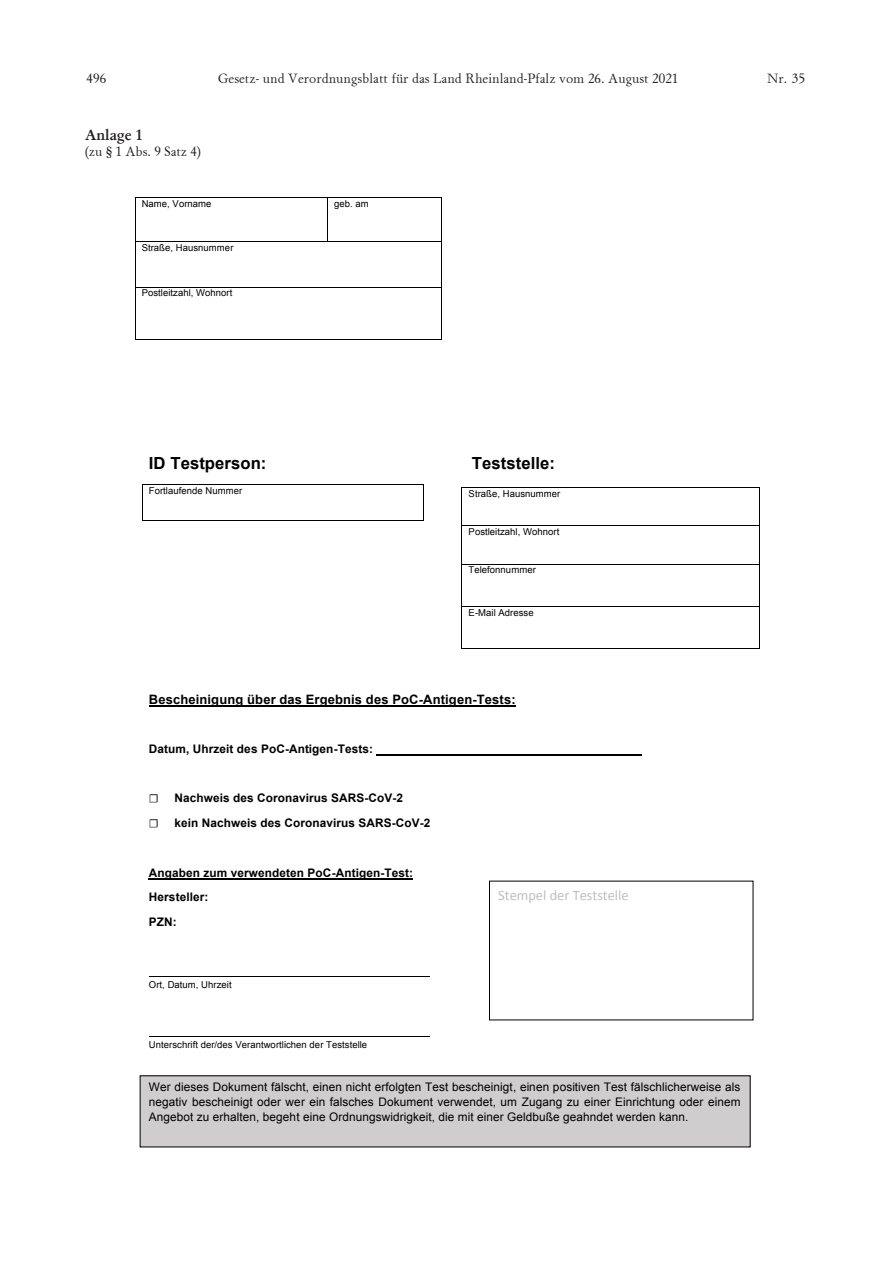
<style>
.page{position:relative;width:893px;height:1263px;background:#fff}
.page>*{position:absolute;margin:0;border:0;box-sizing:border-box;transform-origin:0 0}
.t1{font:700 16.65px "Arial";letter-spacing:.005em;color:#000}
._2_-_Gesetz___Verord{font:700 15px "Guatemala";color:#231f20}
.t2{font:14.4px "Calibri";color:#bfbfbf}
._0_-_Seitenüberschri{font:13.5px "Guatemala Antique";letter-spacing:.005em;color:#231f20}
.G_-_Fliesstext_Block{font:13.5px "Guatemala Antique";letter-spacing:-.005em;color:#231f20}
.t3{font:700 12.9px "Arial";letter-spacing:.01em;color:#000}
.t4{font:11.85px/15px "Arial";letter-spacing:.01em;color:#000;text-align:justify}
.t5{font:700 11.85px/24.5px "Arial";letter-spacing:.01em;color:#000}
.t6{font:700 condensed 11.85px "Minion Pro";color:#000}
.t7{font:9.45px "Arial";letter-spacing:.005em;color:#000}
</style>
<div class="page">
<hr style="left:143px;top:484px;width:280px;height:1px;background:#000">
<hr style="left:142px;top:485px;width:1px;height:35px;background:#000">
<hr style="left:143px;top:520px;width:280px;height:1px;background:#000">
<hr style="left:423px;top:485px;width:1px;height:35px;background:#000">
<hr style="left:149px;top:705px;width:367px;height:1px;background:#000">
<hr style="left:376px;top:754px;width:266px;height:1px;background:#000">
<hr style="left:149px;top:878px;width:264px;height:1px;background:#000">
<hr style="left:149px;top:976px;width:280px;height:1px;background:#000">
<hr style="left:149px;top:1036px;width:280px;height:1px;background:#000">
<hr style="left:135px;top:197px;width:192px;height:1px;background:#000">
<hr style="left:328px;top:197px;width:113px;height:1px;background:#000">
<hr style="left:135px;top:198px;width:1px;height:43px;background:#000">
<hr style="left:327px;top:198px;width:1px;height:43px;background:#000">
<hr style="left:441px;top:198px;width:1px;height:43px;background:#000">
<hr style="left:135px;top:241px;width:192px;height:1px;background:#000">
<hr style="left:328px;top:241px;width:113px;height:1px;background:#000">
<hr style="left:135px;top:242px;width:1px;height:45px;background:#000">
<hr style="left:441px;top:242px;width:1px;height:45px;background:#000">
<hr style="left:135px;top:287px;width:306px;height:1px;background:#000">
<hr style="left:135px;top:287px;width:1px;height:52px;background:#000">
<hr style="left:135px;top:339px;width:306px;height:1px;background:#000">
<hr style="left:441px;top:287px;width:1px;height:52px;background:#000">
<hr style="left:462px;top:487px;width:297px;height:1px;background:#000">
<hr style="left:462px;top:488px;width:1px;height:37px;background:#000">
<hr style="left:759px;top:488px;width:1px;height:37px;background:#000">
<hr style="left:462px;top:525px;width:297px;height:1px;background:#000">
<hr style="left:462px;top:526px;width:1px;height:38px;background:#000">
<hr style="left:759px;top:526px;width:1px;height:38px;background:#000">
<hr style="left:462px;top:564px;width:297px;height:1px;background:#000">
<hr style="left:462px;top:564px;width:1px;height:42px;background:#000">
<hr style="left:759px;top:564px;width:1px;height:42px;background:#000">
<hr style="left:462px;top:606px;width:297px;height:1px;background:#000">
<hr style="left:462px;top:607px;width:1px;height:41px;background:#000">
<hr style="left:462px;top:648px;width:297px;height:1px;background:#000">
<hr style="left:759px;top:607px;width:1px;height:41px;background:#000">
<div style="left:140px;top:1076px;width:610px;height:71px;background:#cfcdcd"></div>
<p class="_0_-_Seitenüberschri" style="left:87px;top:69px;width:21px">496</p>
<p class="_0_-_Seitenüberschri" style="left:218px;top:69px;width:462px">Gesetz- und Verordnungsblatt für das Land Rheinland-Pfalz vom 26. August 2021</p>
<p class="_0_-_Seitenüberschri" style="left:767px;top:69px;width:39px">Nr. 35</p>
<p class="_2_-_Gesetz___Verord" style="left:85px;top:125px;width:60px">Anlage 1</p>
<p class="G_-_Fliesstext_Block" style="left:85px;top:142px;width:117px">(zu § 1 Abs. 9 Satz 4)</p>
<p class="t7" style="left:142px;top:197px;width:71px">Name, Vorname</p>
<p class="t7" style="left:334px;top:197px;width:36px">geb. am</p>
<p class="t7" style="left:142px;top:241px;width:93px">Straße, Hausnummer</p>
<p class="t7" style="left:142px;top:287px;width:92px">Postleitzahl, Wohnort</p>
<p class="t1" style="left:149px;top:453px;width:119px">ID Testperson:</p>
<p class="t1" style="left:472px;top:453px;width:85px">Teststelle:</p>
<p class="t7" style="left:149px;top:484px;width:95px">Fortlaufende Nummer</p>
<p class="t7" style="left:469px;top:487px;width:93px">Straße, Hausnummer</p>
<p class="t7" style="left:469px;top:525px;width:92px">Postleitzahl, Wohnort</p>
<p class="t7" style="left:469px;top:564px;width:69px">Telefonnummer</p>
<p class="t7" style="left:469px;top:606px;width:67px">E-Mail Adresse</p>
<p class="t3" style="left:149px;top:690px;width:368px">Bescheinigung über das Ergebnis des PoC-Antigen-Tests:</p>
<p class="t5" style="left:149px;top:737px;width:225px">Datum, Uhrzeit des PoC-Antigen-Tests:</p>
<p class="t6" style="left:149px;top:790px;width:11px">☐</p>
<p class="t5" style="left:175px;top:786px;width:230px">Nachweis des Coronavirus SARS-CoV-2</p>
<p class="t6" style="left:149px;top:815px;width:11px">☐</p>
<p class="t5" style="left:175px;top:811px;width:257px">kein Nachweis des Coronavirus SARS-CoV-2</p>
<p class="t5" style="left:149px;top:861px;width:265px">Angaben zum verwendeten PoC-Antigen-Test:<br>Hersteller:<br>PZN:</p>
<p class="t7" style="left:149px;top:978px;width:84px">Ort, Datum, Uhrzeit</p>
<p class="t7" style="left:149px;top:1039px;width:220px">Unterschrift der/des Verantwortlichen der Teststelle</p>
<p class="t2" style="left:498px;top:886px;width:132px">Stempel der Teststelle</p>
<p class="t4" style="left:149px;top:1080px;width:593px">Wer dieses Dokument fälscht, einen nicht erfolgten Test bescheinigt, einen positiven Test fälschlicherweise als negativ bescheinigt oder wer ein falsches Dokument verwendet, um Zugang zu einer Einrichtung oder einem Angebot zu erhalten, begeht eine Ordnungswidrigkeit, die mit einer Geldbuße geahndet werden kann.</p>
</div>
